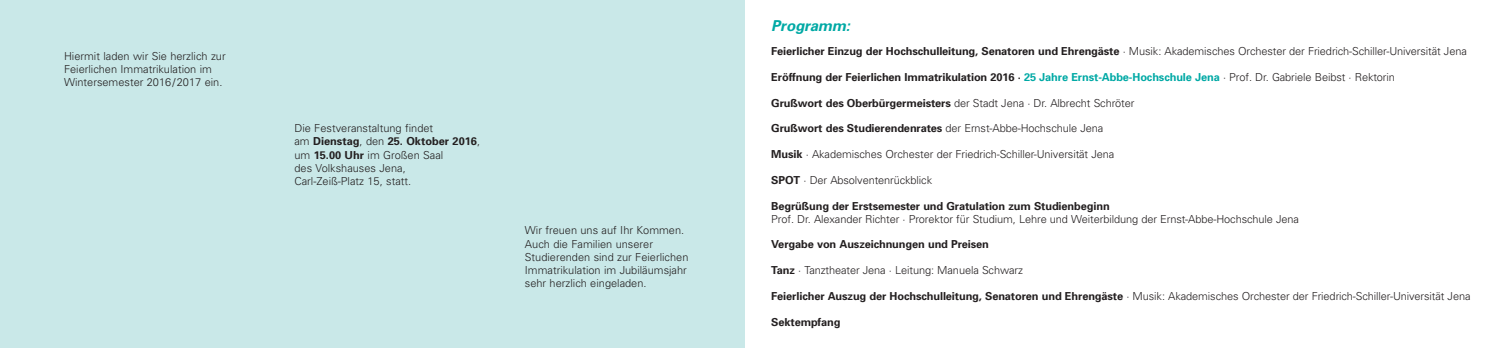
<style>
.page{position:relative;width:1489px;height:348px;background:#fff}
.page>*{position:absolute;margin:0;border:0;box-sizing:border-box;transform-origin:0 0}
.t1{font:italic 700 15px "Univers";letter-spacing:-.01em;color:#00a9a5}
.t2{font:300 11px/13.2px "Univers";letter-spacing:-.01em;color:#231f20}
.t3{font:700 11px "Univers";letter-spacing:-.01em;color:#231f20}
.s1{font-weight:700}
.s2{color:#00a9a5}
.s3{font-weight:300}
</style>
<div class="page">
<div style="left:0;top:0;width:744px;height:347px;background:#c9e8e8"></div>
<p class="t2" style="left:64px;top:49px;width:163px">Hiermit laden wir Sie herzlich zur<br>Feierlichen Immatrikulation im<br>Wintersemester 2016/2017 ein.</p>
<p class="t2" style="left:294px;top:121px;width:187px">Die Festveranstaltung findet<br>am <span class="s1">Dienstag</span>, den <span class="s1">25. Oktober 2016</span>, um <span class="s1">15.00 Uhr</span> im Großen Saal<br>des Volkshauses Jena,<br>Carl-Zeiß-Platz 15, statt.</p>
<p class="t2" style="left:525px;top:223px;width:165px">Wir freuen uns auf Ihr Kommen.<br>Auch die Familien unserer<br>Studierenden sind zur Feierlichen<br>Immatrikulation im Jubiläumsjahr sehr herzlich eingeladen.</p>
<h1 class="t1" style="left:771px;top:16px;width:80px">Programm:</h1>
<p class="t2" style="left:771px;top:44px;width:697px"><span class="s1">Feierlicher Einzug der Hochschulleitung, Senatoren und Ehrengäste</span> · Musik: Akademisches Orchester der Friedrich-Schiller-Universität Jena</p>
<p class="t3" style="left:771px;top:70px;width:625px">Eröffnung der Feierlichen Immatrikulation 2016 · <span class="s2">25 Jahre Ernst-Abbe-Hochschule Jena</span> <span class="s3">· Prof. Dr. Gabriele Beibst · Rektorin</span></p>
<p class="t2" style="left:771px;top:95px;width:364px"><span class="s1">Grußwort des Oberbürgermeisters</span> der Stadt Jena · Dr. Albrecht Schröter</p>
<p class="t3" style="left:771px;top:121px;width:333px">Grußwort des Studierendenrates <span class="s3">der Ernst-Abbe-Hochschule Jena</span></p>
<p class="t2" style="left:771px;top:147px;width:344px"><span class="s1">Musik</span> · Akademisches Orchester der Friedrich-Schiller-Universität Jena</p>
<p class="t2" style="left:771px;top:173px;width:162px"><span class="s1">SPOT</span> · Der Absolventenrückblick</p>
<p class="t3" style="left:771px;top:198px;width:340px">Begrüßung der Erstsemester und Gratulation zum Studienbeginn</p>
<p class="t2" style="left:771px;top:211px;width:529px">Prof. Dr. Alexander Richter · Prorektor für Studium, Lehre und Weiterbildung der Ernst-Abbe-Hochschule Jena</p>
<p class="t3" style="left:771px;top:237px;width:219px">Vergabe von Auszeichnungen und Preisen</p>
<p class="t2" style="left:771px;top:263px;width:253px"><span class="s1">Tanz</span> · Tanztheater Jena · Leitung: Manuela Schwarz</p>
<p class="t2" style="left:771px;top:289px;width:700px"><span class="s1">Feierlicher Auszug der Hochschulleitung, Senatoren und Ehrengäste</span> · Musik: Akademisches Orchester der Friedrich-Schiller-Universität Jena</p>
<p class="t3" style="left:771px;top:314px;width:71px">Sektempfang</p>
</div>
